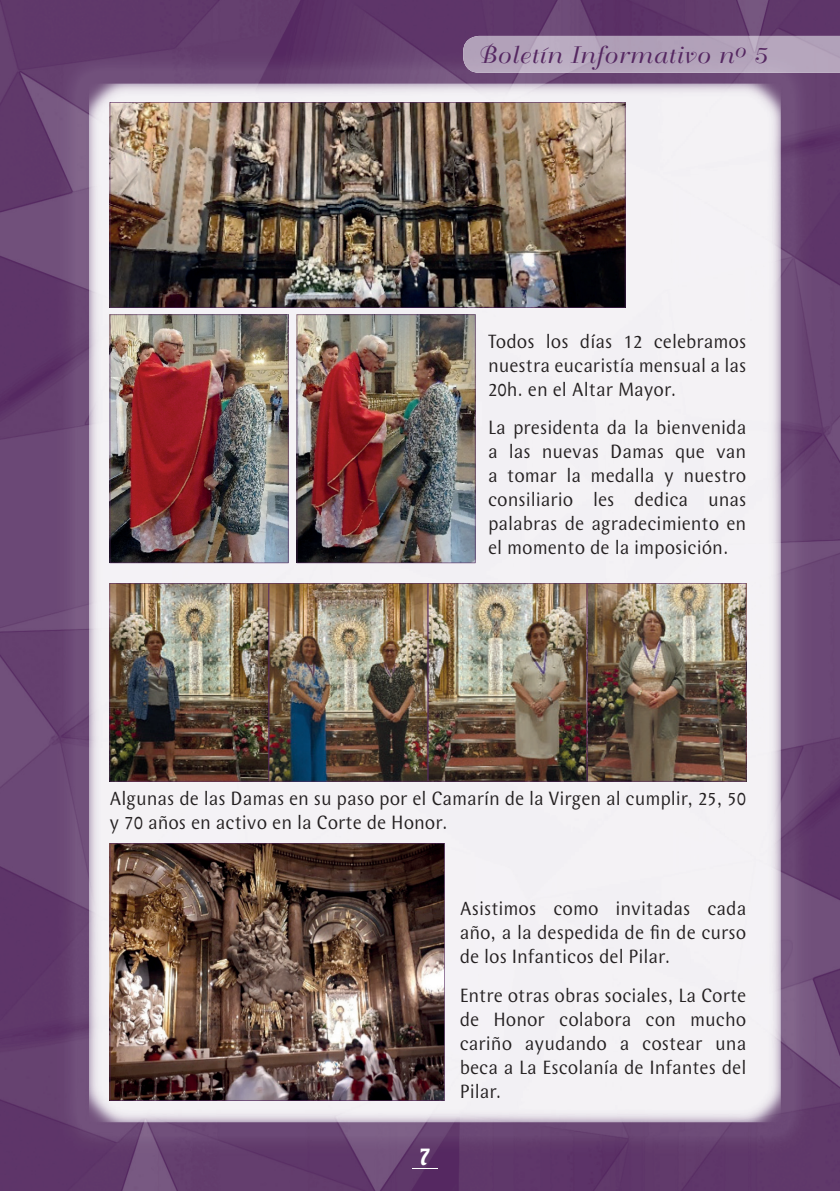
<style>
.page{position:relative;width:840px;height:1191px;background:#fff}
.page>*{position:absolute;margin:0;border:0;box-sizing:border-box;transform-origin:0 0}
.t1{font:23.6px "Bellevue";letter-spacing:.04em;color:#552761;scale:1.08 1}
.t2{font:20.2px "Batavia";color:#fff;scale:.69 1}
.t3{font:20px/24px "Wunderlich";color:#231f20;text-align:justify;scale:.95 1}
</style>
<div class="page">
<img style="left:0;top:0;width:839px;height:1191px">
<svg style="left:412px;top:1167px;width:26px;height:1px"></svg>
<img style="left:463px;top:36px;width:376px;height:37px">
<img style="left:110px;top:102px;width:515px;height:206px">
<img style="left:109px;top:583px;width:637px;height:198px">
<img style="left:296px;top:314px;width:179px;height:249px">
<img style="left:110px;top:314px;width:178px;height:249px">
<img style="left:110px;top:843px;width:334px;height:257px">
<p class="t1" style="left:476px;top:42px;width:269px">Boletín Informativo n<sup>o</sup> 5</p>
<p class="t3" style="left:488px;top:329px;width:273px">Todos los días 12 celebramos nuestra eucaristía mensual a las 20h. en el Altar Mayor.</p>
<p class="t3" style="left:488px;top:415px;width:273px">La presidenta da la bienvenida a las nuevas Damas que van a tomar la medalla y nuestro consiliario les dedica unas palabras de agradecimiento en el momento de la imposición.</p>
<p class="t3" style="left:109px;top:786px;width:671px">Algunas de las Damas en su paso por el Camarín de la Virgen al cumplir, 25, 50 y 70 años en activo en la Corte de Honor.</p>
<p class="t2" style="left:419px;top:1141px;width:17px">7</p>
<p class="t3" style="left:459px;top:896px;width:303px">Asistimos como invitadas cada año, a la despedida de fin de curso de los Infanticos del Pilar.</p>
<p class="t3" style="left:459px;top:983px;width:303px">Entre otras obras sociales, La Corte de Honor colabora con mucho cariño ayudando a costear una beca a La Escolanía de Infantes del Pilar.</p>
</div>
